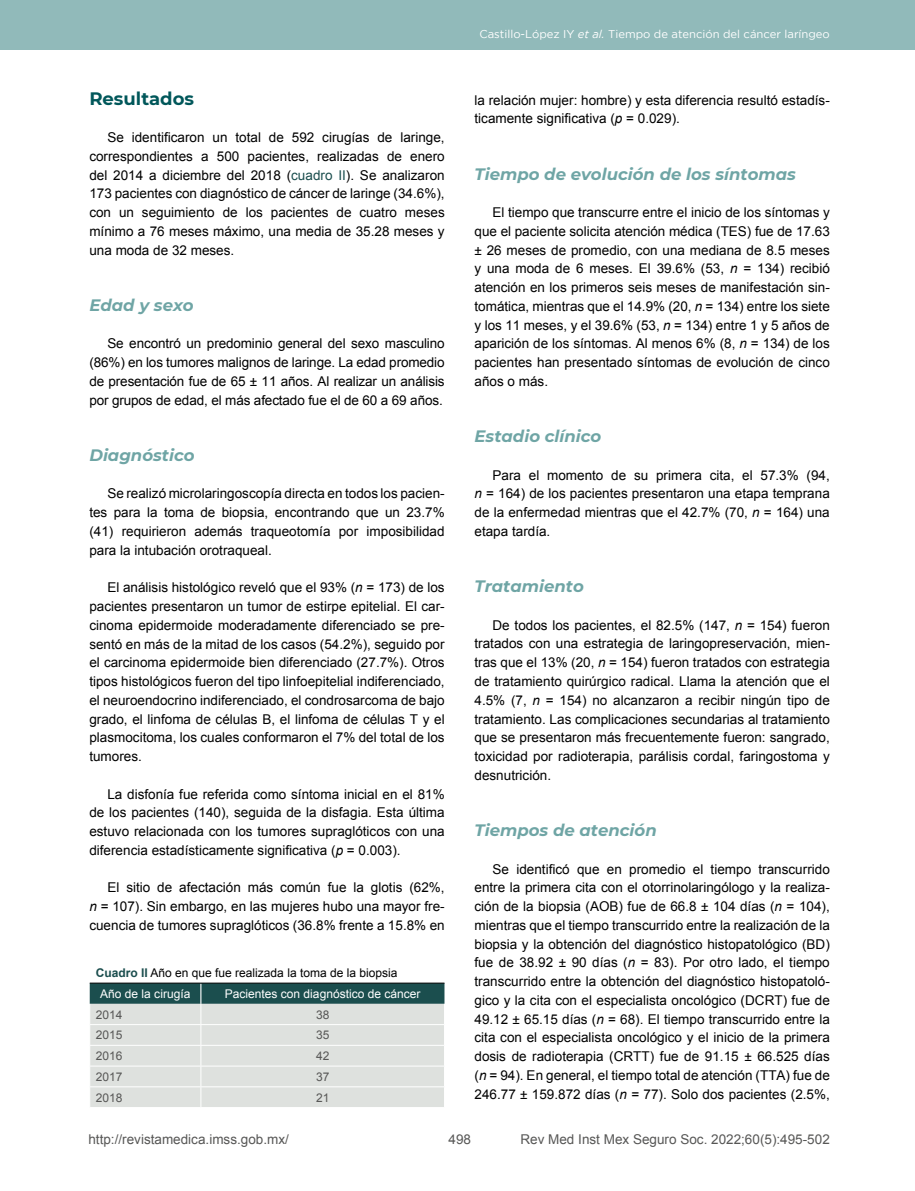
<style>
.page{position:relative;width:915px;height:1191px;background:#fff}
.page>*{position:absolute;margin:0;border:0;box-sizing:border-box;transform-origin:0 0}
.t1{font:700 18px "Montserrat";color:#01575a}
.t2{font:italic 700 16.5px "Montserrat";color:#6fa5a5}
.t3{font:13.5px/18.8px "Arial";color:#000;text-align:justify}
.t4{font:13.5px "Arial";color:#575756}
.t5{font:12px/20.7px "Arial";color:#000}
.t6{font:12px "Arial";color:#fff}
.t7{font:12px "Arial";color:#575756}
.t8{font:11.25px "Gotham";color:#fff}
.s1{color:#1b4e4e}
.s2{font-style:italic}
.s3{font-weight:700;color:#1b4e4e}
.s4{color:#fff}
</style>
<div class="page">
<div style="left:0;top:0;width:914px;height:50px;background:#91baba"></div>
<svg style="left:89px;top:983px;width:356px;height:124px;background:#bec9c7"></svg>
<hr style="left:90px;top:982px;width:111px;height:1px;background:#000">
<hr style="left:201px;top:982px;width:243px;height:1px;background:#000">
<h1 class="t1" style="left:89px;top:85px;width:106px">Resultados</h1>
<p class="t3" style="left:89px;top:128px;width:357px;text-indent:18px">Se identificaron un total de 592 cirugías de laringe, correspondientes a 500 pacientes, realizadas de enero del 2014 a diciembre del 2018 (<span class="s1">cuadro II</span>). Se analizaron 173 pacientes con diagnóstico de cáncer de laringe (34.6%), con un seguimiento de los pacientes de cuatro meses mínimo a 76 meses máximo, una media de 35.28 meses y una moda de 32 meses.</p>
<p class="t2" style="left:89px;top:293px;width:106px">Edad y sexo</p>
<p class="t3" style="left:89px;top:334px;width:357px;text-indent:18px">Se encontró un predominio general del sexo masculino (86%) en los tumores malignos de laringe. La edad promedio de presentación fue de 65 ± 11 años. Al realizar un análisis por grupos de edad, el más afectado fue el de 60 a 69 años.</p>
<p class="t2" style="left:89px;top:443px;width:107px">Diagnóstico</p>
<p class="t3" style="left:89px;top:484px;width:357px;text-indent:18px">Se realizó microlaringoscopía directa en todos los pacien&shy;tes para la toma de biopsia, encontrando que un 23.7% (41) requirieron además traqueotomía por imposibilidad para la intubación orotraqueal.</p>
<p class="t3" style="left:89px;top:578px;width:357px;text-indent:18px">El análisis histológico reveló que el 93% (<span class="s2">n</span> = 173) de los pacientes presentaron un tumor de estirpe epitelial. El car&shy;cinoma epidermoide moderadamente diferenciado se pre&shy;sentó en más de la mitad de los casos (54.2%), seguido por el carcinoma epidermoide bien diferenciado (27.7%). Otros tipos histológicos fueron del tipo linfoepitelial indiferenciado, el neuroendocrino indiferenciado, el condrosarcoma de bajo grado, el linfoma de células B, el linfoma de células T y el plasmocitoma, los cuales conformaron el 7% del total de los tumores.</p>
<p class="t3" style="left:89px;top:784px;width:357px;text-indent:18px">La disfonía fue referida como síntoma inicial en el 81% de los pacientes (140), seguida de la disfagia. Esta última estuvo relacionada con los tumores supraglóticos con una diferencia estadísticamente significativa (<span class="s2">p</span> = 0.003).</p>
<p class="t3" style="left:89px;top:878px;width:357px;text-indent:18px">El sitio de afectación más común fue la glotis (62%, <span class="s2">n</span> = 107). Sin embargo, en las mujeres hubo una mayor fre&shy;cuencia de tumores supraglóticos (36.8% frente a 15.8% en</p>
<p class="t5" style="left:100px;top:962px;width:298px;text-indent:-4px"><span class="s3">Cuadro II</span> Año en que fue realizada la toma de la biopsia<br><span class="s4">Año de la cirugía</span></p>
<p class="t6" style="left:225px;top:985px;width:197px">Pacientes con diagnóstico de cáncer</p>
<p class="t7" style="left:96px;top:1006px;width:28px">2014</p>
<p class="t7" style="left:316px;top:1006px;width:15px">38</p>
<p class="t7" style="left:96px;top:1027px;width:28px">2015</p>
<p class="t7" style="left:316px;top:1027px;width:15px">35</p>
<p class="t7" style="left:96px;top:1048px;width:28px">2016</p>
<p class="t7" style="left:316px;top:1048px;width:15px">42</p>
<p class="t7" style="left:96px;top:1068px;width:28px">2017</p>
<p class="t7" style="left:316px;top:1068px;width:15px">37</p>
<p class="t7" style="left:96px;top:1089px;width:28px">2018</p>
<p class="t7" style="left:316px;top:1089px;width:15px">21</p>
<p class="t8" style="left:479px;top:28px;width:352px">Castillo-López IY <span class="s2">et al.</span> Tiempo de atención del cáncer laríngeo</p>
<p class="t3" style="left:474px;top:91px;width:357px">la relación mujer: hombre) y esta diferencia resultó estadís&shy;ticamente significativa (<span class="s2">p</span> = 0.029).</p>
<p class="t2" style="left:474px;top:162px;width:323px">Tiempo de evolución de los síntomas</p>
<p class="t3" style="left:474px;top:203px;width:357px;text-indent:18px">El tiempo que transcurre entre el inicio de los síntomas y que el paciente solicita atención médica (TES) fue de 17.63 ± 26 meses de promedio, con una mediana de 8.5 meses y una moda de 6 meses. El 39.6% (53, <span class="s2">n</span> = 134) recibió atención en los primeros seis meses de manifestación sin&shy;tomática, mientras que el 14.9% (20, <span class="s2">n</span> = 134) entre los siete y los 11 meses, y el 39.6% (53, <span class="s2">n</span> = 134) entre 1 y 5 años de aparición de los síntomas. Al menos 6% (8, <span class="s2">n</span> = 134) de los pacientes han presentado síntomas de evolución de cinco años o más.</p>
<p class="t2" style="left:474px;top:424px;width:128px">Estadio clínico</p>
<p class="t3" style="left:474px;top:466px;width:357px;text-indent:18px">Para el momento de su primera cita, el 57.3% (94, <span class="s2">n</span> = 164) de los pacientes presentaron una etapa temprana de la enfermedad mientras que el 42.7% (70, <span class="s2">n</span> = 164) una etapa tardía.</p>
<p class="t2" style="left:474px;top:574px;width:111px">Tratamiento</p>
<p class="t3" style="left:474px;top:616px;width:357px;text-indent:18px">De todos los pacientes, el 82.5% (147, <span class="s2">n</span> = 154) fueron tratados con una estrategia de laringopreservación, mien&shy;tras que el 13% (20, <span class="s2">n</span> = 154) fueron tratados con estrategia de tratamiento quirúrgico radical. Llama la atención que el 4.5% (7, <span class="s2">n</span> = 154) no alcanzaron a recibir ningún tipo de tratamiento. Las complicaciones secundarias al tratamiento que se presentaron más frecuentemente fueron: sangrado, toxicidad por radioterapia, parálisis cordal, faringostoma y desnutrición.</p>
<p class="t2" style="left:474px;top:818px;width:184px">Tiempos de atención</p>
<p class="t3" style="left:474px;top:859px;width:357px;text-indent:18px">Se identificó que en promedio el tiempo transcurrido entre la primera cita con el otorrinolaringólogo y la realiza&shy;ción de la biopsia (AOB) fue de 66.8 ± 104 días (<span class="s2">n</span> = 104), mientras que el tiempo transcurrido entre la realización de la biopsia y la obtención del diagnóstico histopatológico (BD) fue de 38.92 ± 90 días (<span class="s2">n</span> = 83). Por otro lado, el tiempo transcurrido entre la obtención del diagnóstico histopatoló&shy;gico y la cita con el especialista oncológico (DCRT) fue de 49.12 ± 65.15 días (<span class="s2">n</span> = 68). El tiempo transcurrido entre la cita con el especialista oncológico y el inicio de la primera dosis de radioterapia (CRTT) fue de 91.15 ± 66.525 días (<span class="s2">n</span> = 94). En general, el tiempo total de atención (TTA) fue de 246.77 ± 159.872 días (<span class="s2">n</span> = 77). Solo dos pacientes (2.5%,</p>
<p class="t4" style="left:88px;top:1130px;width:202px">http://revistamedica.imss.gob.mx/</p>
<p class="t4" style="left:520px;top:1130px;width:311px">Rev Med Inst Mex Seguro Soc. 2022;60(5):495-502</p>
<p class="t4" style="left:448px;top:1130px;width:24px">498</p>
</div>
